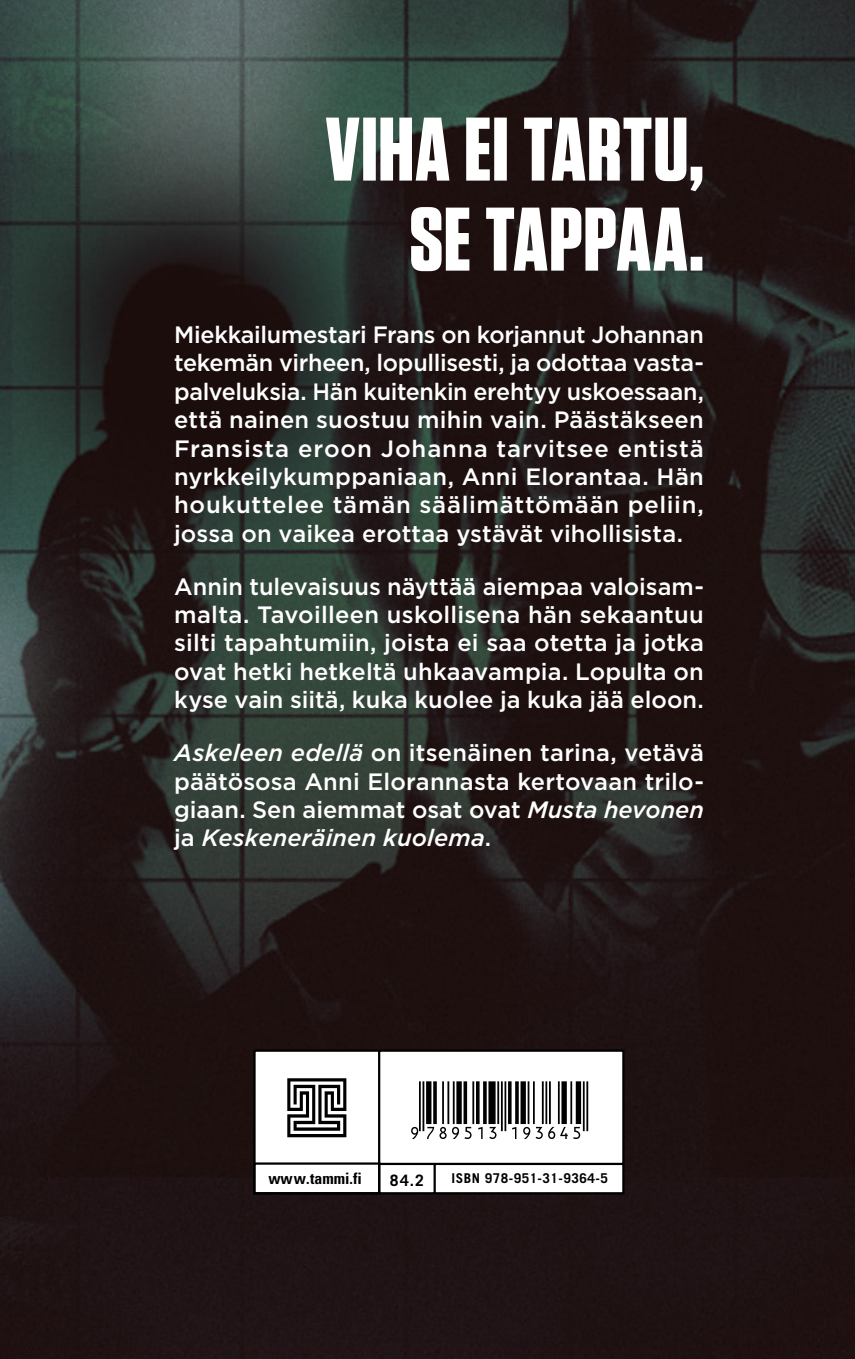
<style>
.page{position:relative;width:855px;height:1359px;background:#fff}
.page>*{position:absolute;margin:0;border:0;box-sizing:border-box;transform-origin:0 0}
.t1{font:500 23.62px/28.3px "Gotham";letter-spacing:.005em;color:#fff;text-align:justify}
.t2{font:700 condensed 15.75px "Univers";color:#000}
.t3{font:700 15.75px "Trade Gothic LT Std";color:#000}
.t4{font:700 13.5px "Trade Gothic LT Std";letter-spacing:.035em;color:#000}
.s1{font-style:italic}
</style>
<div class="page">
<img style="left:0;top:0;width:855px;height:1359px">
<svg style="left:411px;top:207px;width:291px;height:64px"></svg>
<svg style="left:326px;top:118px;width:376px;height:73px"></svg>
<svg style="left:252px;top:1048px;width:373px;height:147px"></svg>
<div style="left:253px;top:1162px;width:127px;height:32px;border:2px solid #000"></div>
<svg style="left:287px;top:1078px;width:59px;height:59px"></svg>
<svg style="left:411px;top:1081px;width:170px;height:58px"></svg>
<hr style="left:583px;top:1081px;width:1px;height:50px;background:#000">
<hr style="left:586px;top:1081px;width:2px;height:50px;background:#000">
<p class="t1" style="left:174px;top:320px;width:531px">Miekkailumestari Frans on korjannut Johannan tekemän virheen, lopullisesti, ja odottaa vasta&shy;palveluksia. Hän kuitenkin erehtyy uskoessaan, että nainen suostuu mihin vain. Päästäkseen Fransista eroon Johanna tarvitsee entistä nyrkkeilykumppaniaan, Anni Elorantaa. Hän houkuttelee tämän säälimättömään peliin, jossa on vaikea erottaa ystävät vihollisista.</p>
<p class="t1" style="left:174px;top:571px;width:531px">Annin tulevaisuus näyttää aiempaa valoisam&shy;malta. Tavoilleen uskollisena hän sekaantuu silti tapahtumiin, joista ei saa otetta ja jotka ovat hetki hetkeltä uhkaavampia. Lopulta on kyse vain siitä, kuka kuolee ja kuka jää eloon.</p>
<p class="t1" style="left:174px;top:738px;width:531px"><span class="s1">Askeleen edellä</span> on itsenäinen tarina, vetävä päätösosa Anni Elorannasta kertovaan trilo&shy;giaan. Sen aiemmat osat ovat <span class="s1">Musta hevonen </span>ja <span class="s1">Keskeneräinen kuolema</span>.</p>
<p class="t2" style="left:268px;top:1168px;width:95px">www.tammi.fi</p>
<p class="t3" style="left:390px;top:1170px;width:35px">84.2</p>
<p class="t4" style="left:451px;top:1170px;width:158px">ISBN 978-951-31-9364-5</p>
</div>
